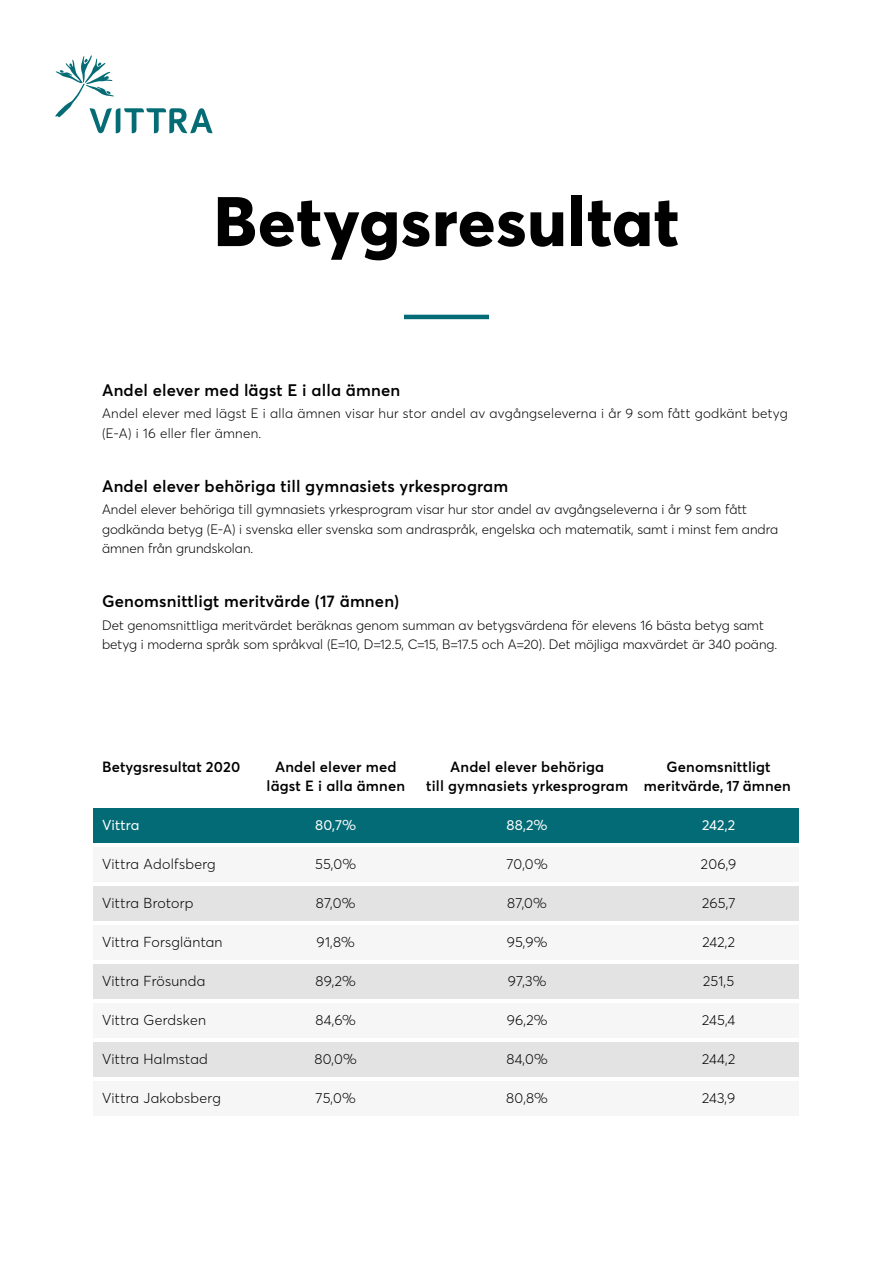
<style>
.page{position:relative;width:893px;height:1263px;background:#fff}
.page>*{position:absolute;margin:0;border:0;box-sizing:border-box;transform-origin:0 0}
.t1{font:800 69px "Averta";letter-spacing:.01em;color:#000}
.t2{font:600 16.5px "Averta";letter-spacing:.01em;color:#000}
.t3{font:600 14.7px "Averta";letter-spacing:.01em;color:#000}
.t4{font:300 14.25px "Averta";letter-spacing:.02em;color:#000}
.t5{font:14.25px "Averta";letter-spacing:.01em;color:#fff}
.t6{font:300 13.5px/19.5px "Averta";color:#000}
.t7{font:300 13.5px/19.5px "Averta";letter-spacing:.02em;color:#000}
</style>
<div class="page">
<div style="left:94px;top:808px;width:705px;height:34px;background:#036b75"></div>
<div style="left:94px;top:847px;width:705px;height:34px;background:#f6f6f6"></div>
<div style="left:94px;top:886px;width:705px;height:34px;background:#e3e3e3"></div>
<div style="left:94px;top:925px;width:705px;height:34px;background:#f6f6f6"></div>
<div style="left:94px;top:964px;width:705px;height:34px;background:#e3e3e3"></div>
<div style="left:94px;top:1003px;width:705px;height:34px;background:#f6f6f6"></div>
<div style="left:94px;top:1042px;width:705px;height:34px;background:#e3e3e3"></div>
<div style="left:94px;top:1081px;width:705px;height:34px;background:#f6f6f6"></div>
<svg style="left:55px;top:55px;width:158px;height:78px"></svg>
<hr style="left:404px;top:315px;width:85px;height:4px;background:#036b75">
<h1 class="t1" style="left:213px;top:173px;width:468px">Betygsresultat</h1>
<p class="t2" style="left:102px;top:378px;width:300px">Andel elever med lägst E i alla ämnen</p>
<p class="t7" style="left:102px;top:403px;width:687px">Andel elever med lägst E i alla ämnen visar hur stor andel av avgångseleverna i år 9 som fått godkänt betyg (E-A) i 16 eller fler ämnen.</p>
<p class="t2" style="left:102px;top:474px;width:408px">Andel elever behöriga till gymnasiets yrkesprogram</p>
<p class="t6" style="left:102px;top:499px;width:678px">Andel elever behöriga till gymnasiets yrkesprogram visar hur stor andel av avgångseleverna i år 9 som fått godkända betyg (E-A) i svenska eller svenska som andraspråk, engelska och matematik, samt i minst fem andra ämnen från grundskolan.</p>
<p class="t2" style="left:102px;top:590px;width:299px">Genomsnittligt meritvärde (17 ämnen)</p>
<p class="t6" style="left:102px;top:615px;width:677px">Det genomsnittliga meritvärdet beräknas genom summan av betygsvärdena för elevens 16 bästa betyg samt betyg i moderna språk som språkval (E=10, D=12.5, C=15, B=17.5 och A=20). Det möjliga maxvärdet är 340 poäng.</p>
<p class="t3" style="left:102px;top:757px;width:140px">Betygsresultat 2020</p>
<p class="t3" style="left:275px;top:757px;width:123px">Andel elever med</p>
<p class="t3" style="left:450px;top:757px;width:155px">Andel elever behöriga</p>
<p class="t3" style="left:667px;top:757px;width:105px">Genomsnittligt</p>
<p class="t3" style="left:267px;top:776px;width:140px">lägst E i alla ämnen</p>
<p class="t3" style="left:426px;top:776px;width:366px">till gymnasiets yrkesprogram meritvärde, 17 ämnen</p>
<p class="t5" style="left:102px;top:815px;width:39px">Vittra</p>
<p class="t5" style="left:315px;top:815px;width:43px">80,7%</p>
<p class="t5" style="left:507px;top:815px;width:43px">88,2%</p>
<p class="t5" style="left:702px;top:815px;width:35px">242,2</p>
<p class="t4" style="left:102px;top:854px;width:115px">Vittra Adolfsberg</p>
<p class="t4" style="left:315px;top:854px;width:43px">55,0%</p>
<p class="t4" style="left:506px;top:854px;width:43px">70,0%</p>
<p class="t4" style="left:701px;top:854px;width:37px">206,9</p>
<p class="t4" style="left:102px;top:893px;width:93px">Vittra Brotorp</p>
<p class="t4" style="left:316px;top:893px;width:41px">87,0%</p>
<p class="t4" style="left:507px;top:893px;width:41px">87,0%</p>
<p class="t4" style="left:702px;top:893px;width:35px">265,7</p>
<p class="t4" style="left:102px;top:932px;width:122px">Vittra Forsgläntan</p>
<p class="t4" style="left:317px;top:932px;width:40px">91,8%</p>
<p class="t4" style="left:507px;top:932px;width:42px">95,9%</p>
<p class="t4" style="left:702px;top:932px;width:34px">242,2</p>
<p class="t4" style="left:102px;top:971px;width:105px">Vittra Frösunda</p>
<p class="t4" style="left:316px;top:971px;width:42px">89,2%</p>
<p class="t4" style="left:508px;top:971px;width:40px">97,3%</p>
<p class="t4" style="left:703px;top:971px;width:33px">251,5</p>
<p class="t4" style="left:102px;top:1010px;width:105px">Vittra Gerdsken</p>
<p class="t4" style="left:316px;top:1010px;width:42px">84,6%</p>
<p class="t4" style="left:507px;top:1010px;width:42px">96,2%</p>
<p class="t4" style="left:702px;top:1010px;width:35px">245,4</p>
<p class="t4" style="left:102px;top:1049px;width:107px">Vittra Halmstad</p>
<p class="t4" style="left:315px;top:1049px;width:44px">80,0%</p>
<p class="t4" style="left:506px;top:1049px;width:43px">84,0%</p>
<p class="t4" style="left:702px;top:1049px;width:35px">244,2</p>
<p class="t4" style="left:102px;top:1088px;width:120px">Vittra Jakobsberg</p>
<p class="t4" style="left:316px;top:1088px;width:42px">75,0%</p>
<p class="t4" style="left:506px;top:1088px;width:43px">80,8%</p>
<p class="t4" style="left:702px;top:1088px;width:35px">243,9</p>
</div>
